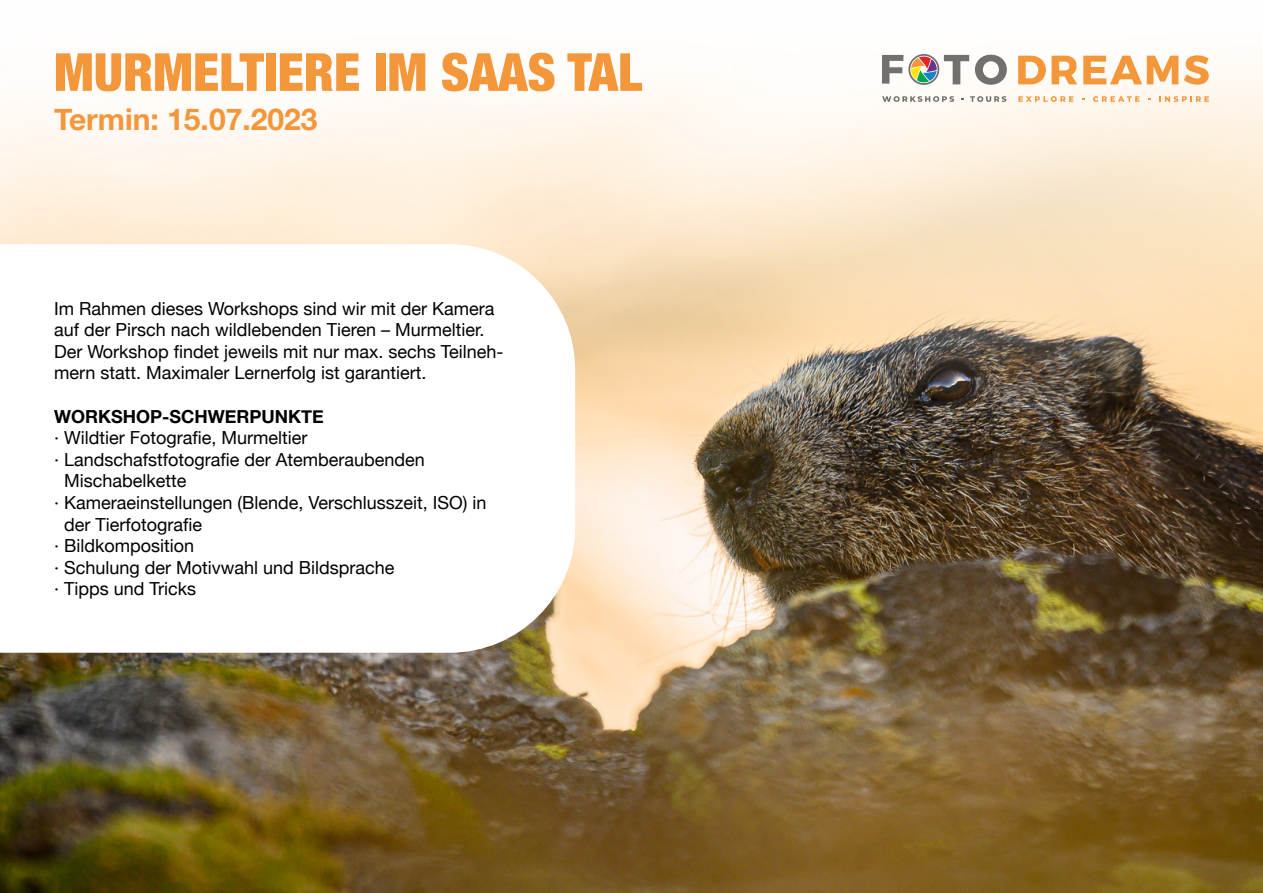
<style>
.page{position:relative;width:1263px;height:893px;background:#fff}
.page>*{position:absolute;margin:0;border:0;box-sizing:border-box;transform-origin:0 0}
.t1{font:900 condensed 52.5px "Helvetica Neue";color:#f4963a}
.t2{font:700 30px "Helvetica Neue";color:#f4963a}
.t3{font:18px/21.6px "Helvetica Neue";color:#000}
.t4{font:700 18px "Helvetica Neue";color:#000}
</style>
<div class="page">
<img style="left:0;top:54px;width:1263px;height:839px">
<svg style="left:0;top:244px;width:575px;height:409px"></svg>
<div style="left:19px;top:16px;width:657px;height:151px;background:linear-gradient(to bottom,#fff,#fff4e9)"></div>
<svg style="left:1018px;top:56px;width:28px;height:28px"></svg>
<svg style="left:1052px;top:56px;width:25px;height:28px"></svg>
<svg style="left:1083px;top:56px;width:95px;height:28px"></svg>
<svg style="left:1184px;top:55px;width:25px;height:30px"></svg>
<svg style="left:975px;top:55px;width:32px;height:30px"></svg>
<svg style="left:882px;top:54px;width:87px;height:31px"></svg>
<svg style="left:1018px;top:96px;width:55px;height:6px"></svg>
<svg style="left:1093px;top:96px;width:46px;height:6px"></svg>
<svg style="left:1159px;top:96px;width:50px;height:6px"></svg>
<svg style="left:882px;top:96px;width:72px;height:6px"></svg>
<svg style="left:970px;top:96px;width:36px;height:6px"></svg>
<h1 class="t1" style="left:54px;top:29px;width:590px">MURMELTIERE IM SAAS TAL</h1>
<h2 class="t2" style="left:54px;top:96px;width:265px">Termin: 15.07.2023</h2>
<p class="t3" style="left:54px;top:298px;width:451px">Im Rahmen dieses Workshops sind wir mit der Kamera auf der Pirsch nach wildlebenden Tieren – Murmeltier.<br>Der Workshop findet jeweils mit nur max. sechs Teilneh&shy;mern statt. Maximaler Lernerfolg ist garantiert.</p>
<p class="t4" style="left:54px;top:402px;width:271px">WORKSHOP-SCHWERPUNKTE</p>
<p class="t3" style="left:54px;top:428px;width:255px">· Wildtier Fotografie, Murmeltier</p>
<p class="t3" style="left:54px;top:450px;width:372px">· Landschafstfotografie der Atemberaubenden</p>
<p class="t3" style="left:64px;top:471px;width:124px">Mischabelkette</p>
<p class="t3" style="left:54px;top:493px;width:434px">· Kameraeinstellungen (Blende, Verschlusszeit, ISO) in</p>
<p class="t3" style="left:64px;top:514px;width:139px">der Tierfotografie</p>
<p class="t3" style="left:54px;top:536px;width:142px">· Bildkomposition</p>
<p class="t3" style="left:54px;top:558px;width:342px">· Schulung der Motivwahl und Bildsprache</p>
<p class="t3" style="left:54px;top:579px;width:144px">· Tipps und Tricks</p>
</div>
